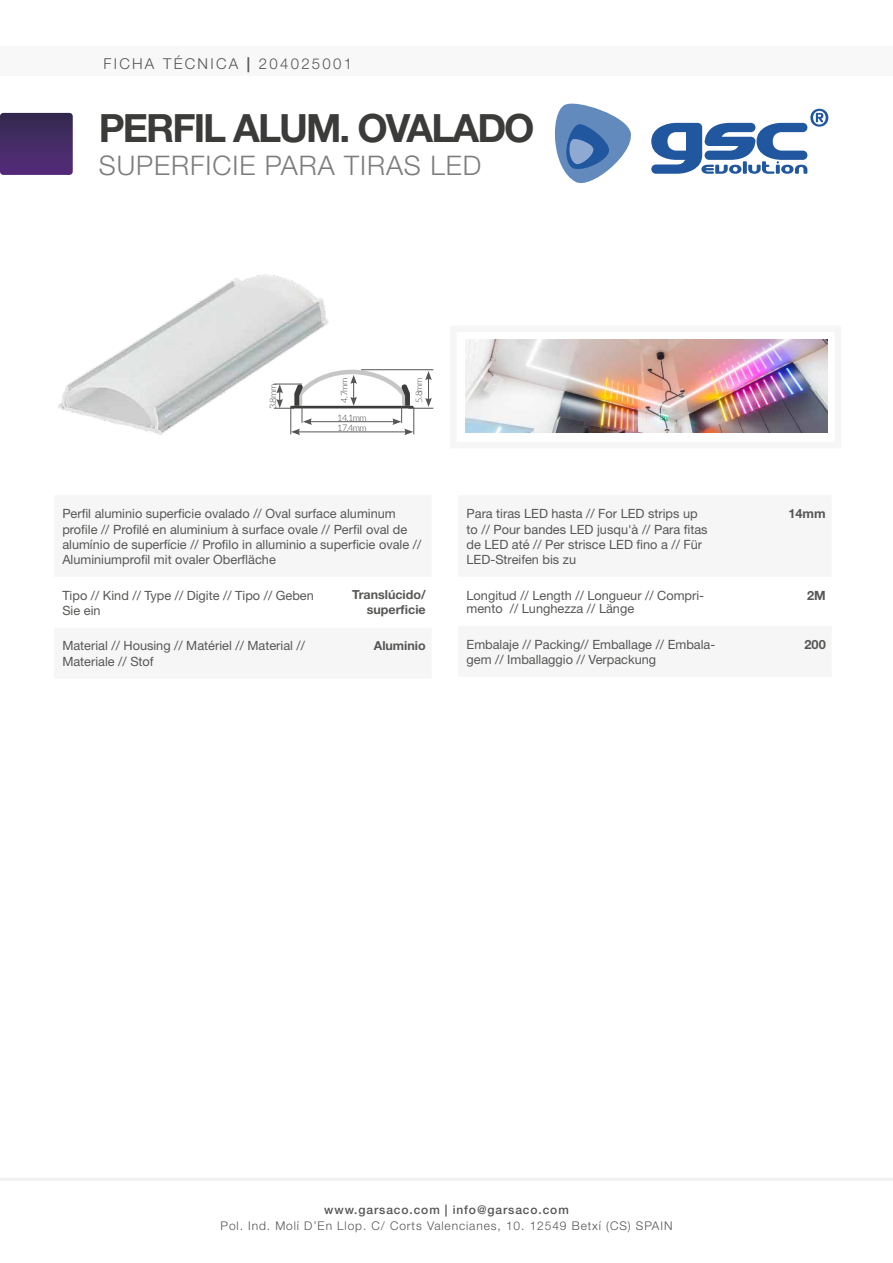
<style>
.page{position:relative;width:893px;height:1263px;background:#fff}
.page>*{position:absolute;margin:0;border:0;box-sizing:border-box;transform-origin:0 0}
.t1{font:700 39px "Helvetica Neue";letter-spacing:-.05em;color:#3b3b3a}
.t2{font:300 27px "Helvetica Neue";letter-spacing:.035em;color:#7c7c7b}
.t3{font:300 15px "Helvetica Neue";letter-spacing:.15em;color:#565555}
.t4{font:12.75px/15.3px "Helvetica Neue";color:#575756}
.t5{font:700 12.75px "Helvetica Neue";color:#575756}
.t6{font:700 12.45px/15px "Helvetica Neue";color:#575756;text-align:right}
.t7{font:300 12px "Helvetica Neue";letter-spacing:.075em;color:#565555}
.t8{font:500 12px "Helvetica Neue";letter-spacing:.075em;color:#565555}
.t9{font:300 9px/10.2px "Lato";letter-spacing:-.05em;color:#3b3b3a}
.s1{font-weight:700}
</style>
<div class="page">
<svg style="left:651px;top:109px;width:177px;height:65px"></svg>
<svg style="left:554px;top:103px;width:77px;height:81px"></svg>
<hr style="left:0;top:1178px;width:893px;height:3px;background:#f0f0f0">
<div style="left:0;top:47px;width:893px;height:29px;background:#f8f8f8"></div>
<div style="left:0;top:113px;width:73px;height:62px;background:linear-gradient(to bottom,#332a4e,#562b7b);border-radius:3px"></div>
<img style="left:57px;top:274px;width:272px;height:161px">
<img style="left:465px;top:340px;width:363px;height:92px">
<svg style="left:274px;top:367px;width:159px;height:68px"></svg>
<p class="t3" style="left:103px;top:54px;width:250px">FICHA TÉCNICA <span class="s1">|</span> 204025001</p>
<h1 class="t1" style="left:99px;top:103px;width:437px">PERFIL ALUM. OVALADO</h1>
<h2 class="t2" style="left:99px;top:149px;width:384px">SUPERFICIE PARA TIRAS LED</h2>
<p class="t9" style="left:268px;top:409px;width:26px;rotate:-90deg">3.8mm</p>
<p class="t9" style="left:339px;top:402px;width:26px;rotate:-90deg">4.7mm</p>
<p class="t9" style="left:414px;top:402px;width:26px;rotate:-90deg">5.8mm</p>
<p class="t9" style="left:337px;top:412px;width:31px">14.1mm<br>17.4mm</p>
<p class="t4" style="left:62px;top:506px;width:360px">Perfil aluminio superficie ovalado // Oval surface aluminum profile // Profilé en aluminium à surface ovale // Perfil oval de alumínio de superfície // Profilo in alluminio a superficie ovale // Aluminiumprofil mit ovaler Oberfläche</p>
<p class="t4" style="left:62px;top:587px;width:253px">Tipo // Kind // Type // Digite // Tipo // Geben<br>Sie ein</p>
<p class="t6" style="left:352px;top:587px;width:75px">Translúcido/ superficie</p>
<p class="t4" style="left:62px;top:638px;width:244px">Material // Housing // Matériel // Material //<br>Materiale // Stof</p>
<p class="t6" style="left:374px;top:638px;width:54px">Aluminio</p>
<p class="t4" style="left:467px;top:506px;width:243px">Para tiras LED hasta // For LED strips up to // Pour bandes LED jusqu'à // Para fitas de LED até // Per strisce LED fino a // Für LED-Streifen bis zu</p>
<p class="t5" style="left:788px;top:506px;width:39px">14mm</p>
<p class="t4" style="left:467px;top:588px;width:239px;line-height:13.5px">Longitud // Length // Longueur // Compri&shy;mento // Lunghezza // Länge</p>
<p class="t5" style="left:807px;top:587px;width:20px">2M</p>
<p class="t4" style="left:467px;top:636px;width:250px">Embalaje // Packing// Emballage // Embala&shy;gem // Imballaggio // Verpackung</p>
<p class="t5" style="left:804px;top:636px;width:23px">200</p>
<p class="t8" style="left:324px;top:1202px;width:246px">www.garsaco.com | info@garsaco.com</p>
<p class="t7" style="left:221px;top:1219px;width:453px">Pol. Ind. Molí D’En Llop. C/ Corts Valencianes, 10. 12549 Betxí (CS) SPAIN</p>
</div>
